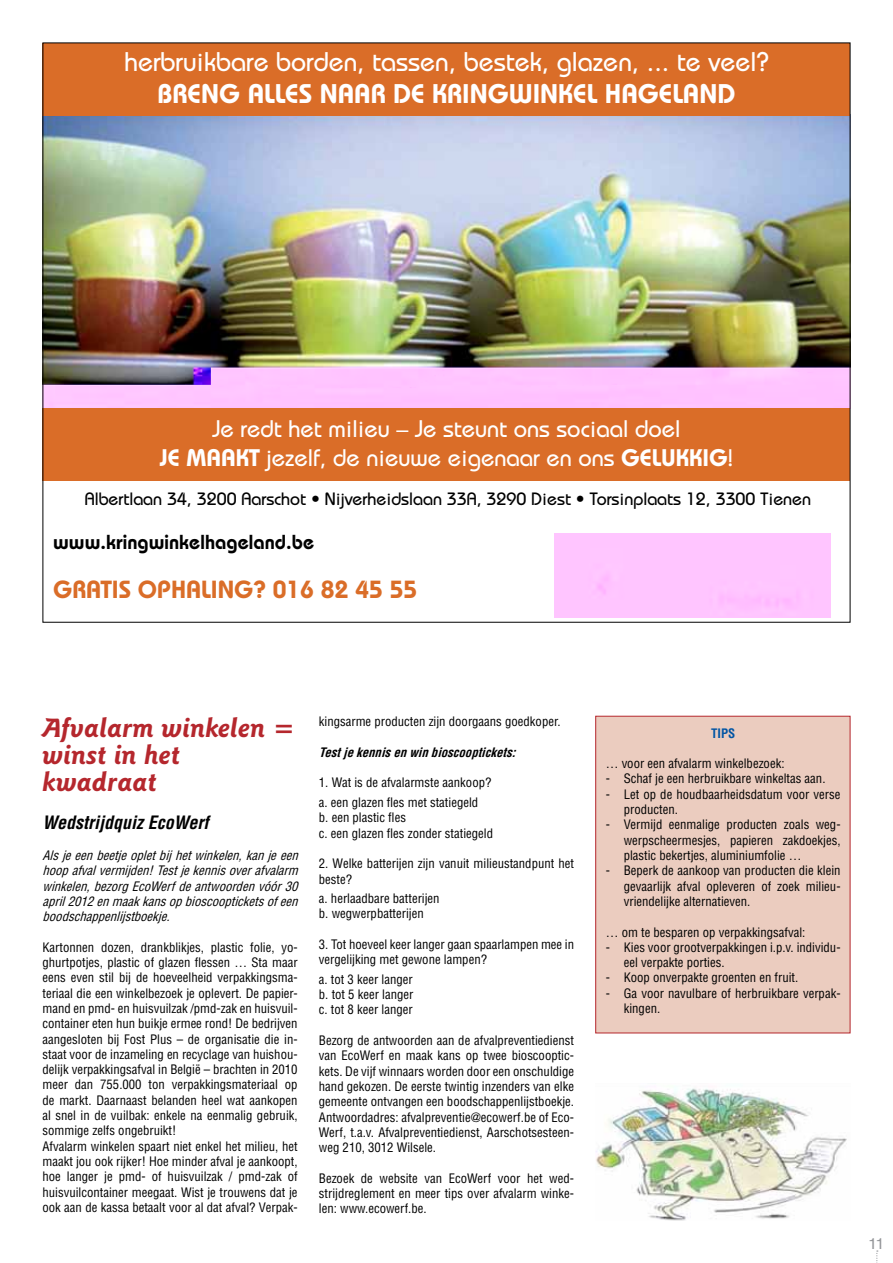
<style>
.page{position:relative;width:893px;height:1263px;background:#fff}
.page>*{position:absolute;margin:0;border:0;box-sizing:border-box;transform-origin:0 0}
.t1{font:500 27px "Bauhaus";color:#fff}
.t2{font:italic 700 27px/27px "Goudy Sans IT Cby BT";color:#b5272d}
.t3{font:600 27px "Bauhaus";color:#fff}
.t4{font:600 24.75px "Bauhaus";color:#da6d28}
.t5{font:500 24px/28.8px "Bauhaus";color:#fff;text-align:center}
.t6{font:600 20.25px "Bauhaus";color:#000}
.t7{font:italic 700 condensed 18px "Helvetica";color:#000}
.t8{font:500 17.85px "Bauhaus";color:#000}
.t9{font:condensed 14.4px "Helvetica";color:#939598;scale:1.2 1}
.t10{font:condensed 12.75px/15.3px "Helvetica";color:#000}
.t11{font:italic condensed 12.75px/15.3px "Helvetica";color:#000;text-align:justify}
.t12{font:italic 700 condensed 12.75px "Helvetica";color:#000}
.t13{font:700 condensed 12.75px "Helvetica";color:#0054a4}
.s1{font-weight:600}
</style>
<div class="page">
<svg style="left:876px;top:1250px;width:2px;height:13px"></svg>
<div style="left:595px;top:716px;width:255px;height:317px;background:#ebccbf;border:1px solid #b5272d"></div>
<img style="left:596px;top:1088px;width:251px;height:132px">
<img style="left:45px;top:115px;width:803px;height:293px">
<div style="left:43px;top:43px;width:807px;height:72px;background:#da6d28"></div>
<div style="left:43px;top:408px;width:807px;height:72px;background:#da6d28"></div>
<h1 class="t1" style="left:125px;top:45px;width:645px">herbruikbare borden, tassen, bestek, glazen, ... te veel?</h1>
<h1 class="t3" style="left:158px;top:78px;width:579px">BRENG ALLES NAAR DE KRINGWINKEL HAGELAND</h1>
<h3 class="t5" style="left:160px;top:414px;width:575px">Je redt het milieu – Je steunt ons sociaal doel<br><span class="s1">JE MAAKT</span> jezelf, de nieuwe eigenaar en ons <span class="s1">GELUKKIG</span>!</h3>
<h3 class="t8" style="left:85px;top:488px;width:728px">Albertlaan 34, 3200 Aarschot • Nijverheidslaan 33A, 3290 Diest • Torsinplaats 12, 3300 Tienen</h3>
<h3 class="t6" style="left:53px;top:530px;width:263px">www.kringwinkelhageland.be</h3>
<h2 class="t4" style="left:53px;top:575px;width:366px">GRATIS OPHALING? 016 82 45 55</h2>
<h1 class="t2" style="left:43px;top:714px;width:254px">Afvalarm winkelen = winst in het kwadraat</h1>
<h3 class="t7" style="left:43px;top:812px;width:167px">Wedstrijdquiz EcoWerf</h3>
<p class="t11" style="left:43px;top:847px;width:261px">Alsjeeenbeetjeopletbijhetwinkelen,kanjeeen hoopafvalvermijden!Testjekennisoverafvalarm winkelen,bezorgEcoWerfdeantwoordenvóór30 april2012enmaakkansopbioscoopticketsofeen boodschappenlijstboekje.</p>
<p class="t10" style="left:43px;top:939px;width:257px">Kartonnen dozen, drankblikjes, plastic folie, yo&shy;ghurtpotjes, plastic of glazen flessen … Sta maar eens even stil bij de hoeveelheid verpakkingsma&shy;teriaal die een winkelbezoek je oplevert. De papier&shy;mand en pmd- en huisvuilzak /pmd-zak en huisvuil&shy;container eten hun buikje ermee rond! De bedrijven aangesloten bij Fost Plus – de organisatie die in&shy;staat voor de inzameling en recyclage van huishou&shy;delijk verpakkingsafval in België – brachten in 2010 meer dan 755.000 ton verpakkingsmateriaal op de markt. Daarnaast belanden heel wat aankopen al snel in de vuilbak: enkele na eenmalig gebruik, sommige zelfs ongebruikt!<br>Afvalarm winkelen spaart niet enkel het milieu, het maakt jou ook rijker! Hoe minder afval je aankoopt, hoe langer je pmd- of huisvuilzak / pmd-zak of huisvuilcontainer meegaat. Wist je trouwens dat je ook aan de kassa betaalt voor al dat afval? Verpak-</p>
<p class="t10" style="left:319px;top:714px;width:243px">kingsarme producten zijn doorgaans goedkoper.</p>
<p class="t12" style="left:319px;top:744px;width:202px">Testjekennisenwinbioscooptickets:</p>
<p class="t10" style="left:319px;top:773px;width:174px;line-height:19.5px">1. Wat is de afvalarmste aankoop? a. een glazen fles met statiegeld</p>
<p class="t10" style="left:319px;top:810px;width:176px">b. een plastic fles<br>c. een glazen fles zonder statiegeld</p>
<p class="t10" style="left:319px;top:856px;width:257px">2. Welke batterijen zijn vanuit milieustandpunt het beste?</p>
<p class="t10" style="left:319px;top:890px;width:122px">a. herlaadbare batterijen b. wegwerpbatterijen</p>
<p class="t10" style="left:319px;top:936px;width:257px">3. Tot hoeveel keer langer gaan spaarlampen mee in vergelijking met gewone lampen?</p>
<p class="t10" style="left:319px;top:971px;width:96px;text-align:justify">a. tot 3 keer langer b. tot 5 keer langer c. tot 8 keer langer</p>
<p class="t10" style="left:319px;top:1032px;width:257px;text-align:justify">Bezorg de antwoorden aan de afvalpreventiedienst van EcoWerf en maak kans op twee bioscooptic&shy;kets. De vijf winnaars worden door een onschuldige hand gekozen. De eerste twintig inzenders van elke gemeente ontvangen een boodschappenlijstboekje.<br>Antwoordadres: afvalpreventie@ecowerf.be of Eco-Werf, t.a.v. Afvalpreventiedienst, Aarschotsesteen&shy;weg 210, 3012 Wilsele.</p>
<p class="t10" style="left:319px;top:1170px;width:257px;text-align:justify">Bezoek de website van EcoWerf voor het wed&shy;strijdreglement en meer tips over afvalarm winke&shy;len: www.ecowerf.be.</p>
<p class="t13" style="left:711px;top:725px;width:26px">TIPS</p>
<p class="t10" style="left:606px;top:756px;width:180px">… voor een afvalarm winkelbezoek:</p>
<p class="t10" style="left:606px;top:771px;width:221px">- Schaf je een herbruikbare winkeltas aan.</p>
<p class="t10" style="left:624px;top:786px;width:218px;text-indent:-18px">- Let op de houdbaarheidsdatum voor verse producten.</p>
<p class="t10" style="left:624px;top:817px;width:218px;text-align:justify;text-indent:-18px">- Vermijd eenmalige producten zoals weg&shy;werpscheermesjes, papieren zakdoekjes, plastic bekertjes, aluminiumfolie …</p>
<p class="t10" style="left:624px;top:863px;width:218px;text-align:justify;text-indent:-18px">- Beperk de aankoop van producten die klein gevaarlijk afval opleveren of zoek milieu&shy;vriendelijke alternatieven.</p>
<p class="t10" style="left:606px;top:924px;width:201px">… om te besparen op verpakkingsafval:</p>
<p class="t10" style="left:624px;top:939px;width:218px;text-indent:-18px">- Kies voor grootverpakkingen i.p.v. individu&shy;eel verpakte porties.</p>
<p class="t10" style="left:606px;top:970px;width:194px">- Koop onverpakte groenten en fruit.</p>
<p class="t10" style="left:624px;top:985px;width:218px;text-indent:-18px">- Ga voor navulbare of herbruikbare verpak&shy;kingen.</p>
<p class="t9" style="left:869px;top:1234px;width:15px">11</p>
</div>
